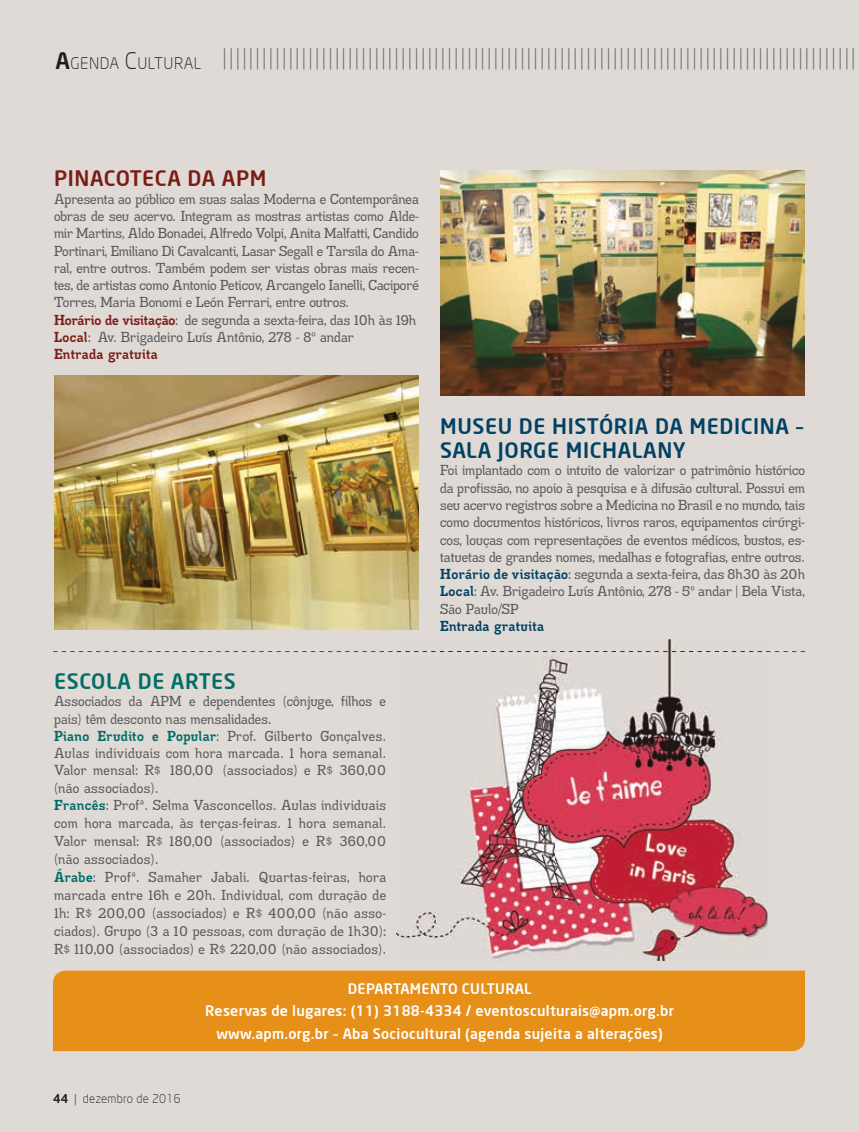
<style>
.page{position:relative;width:859px;height:1132px;background:#fff}
.page>*{position:absolute;margin:0;border:0;box-sizing:border-box;transform-origin:0 0}
.t1{font:300 22.5px "Neo Sans";color:#70706f}
.t2{font:500 21px/24px "Neo Sans";letter-spacing:.03em;color:#004164}
.t3{font:500 21px "Neo Sans";letter-spacing:.03em;color:#7b1c16}
.t4{font:500 21px "Neo Sans";letter-spacing:.03em;color:#006d68}
.t5{font:14.25px/17.2px "Madawaska Rg";letter-spacing:.01em;color:#595a5c}
.t6{font:14.25px/17.7px "Madawaska Rg";letter-spacing:.03em;color:#595a5c}
.t7{font:500 14.25px/22.5px "Neo Sans";letter-spacing:.02em;color:#fff;text-align:center}
.t8{font:700 14.25px "Madawaska Rg";letter-spacing:.03em;color:#004164}
.t9{font:300 12px "Neo Sans";letter-spacing:.025em;color:#1d1d1b}
.s1{font-weight:500;color:#1d1d1b}
.s2{color:#1d1d1b}
.s3{font-weight:700;color:#7b1c16}
.s4{font-weight:700;color:#006d68}
.s5{font-weight:700;color:#004164}
.s6{font-weight:500}
</style>
<div class="page">
<div style="left:0;top:0;width:859px;height:1131px;background:#e0dad6"></div>
<svg style="left:53px;top:651px;width:752px;height:1px"></svg>
<img style="left:54px;top:375px;width:365px;height:254px">
<img style="left:440px;top:170px;width:365px;height:225px">
<img style="left:397px;top:639px;width:371px;height:321px">
<img style="left:397px;top:651px;width:371px;height:1px">
<div style="left:53px;top:970px;width:752px;height:80px;background:#e68f19"></div>
<h1 class="t1" style="left:55px;top:43px;width:802px"><span class="s1">A</span><sub>GENDA</sub> <span class="s2">C</span><sub>ULTURAL</sub> ||||||||||||||||||||||||||||||||||||||||||||||||||||||||||||||||||||||||||||||||||||||||||||||||</h1>
<h2 class="t3" style="left:54px;top:165px;width:214px">PINACOTECA DA APM</h2>
<p class="t5" style="left:54px;top:190px;width:366px">Apresenta ao público em suas salas Moderna e Contemporânea obras de seu acervo. Integram as mostras artistas como Alde&shy;mir Martins, Aldo Bonadei, Alfredo Volpi, Anita Malfatti, Candido Portinari, Emiliano Di Cavalcanti, Lasar Segall e Tarsila do Ama&shy;ral, entre outros. Também podem ser vistas obras mais recen&shy;tes, de artistas como Antonio Peticov, Arcangelo Ianelli, Caciporé Torres, Maria Bonomi e León Ferrari, entre outros.<br><span class="s3">Horário de visitação</span>: de segunda a sexta-feira, das 10h às 19h <span class="s3">Local</span>: Av. Brigadeiro Luís Antônio, 278 - 8º andar<br><span class="s3">Entrada gratuita</span></p>
<h2 class="t4" style="left:54px;top:667px;width:183px">ESCOLA DE ARTES</h2>
<p class="t6" style="left:54px;top:692px;width:334px">Associados da APM e dependentes (cônjuge, filhos e pais) têm desconto nas mensalidades.<br><span class="s4">Piano Erudito e Popular</span>: Prof. Gilberto Gonçalves.<br>Aulas individuais com hora marcada. 1 hora semanal.<br>Valor mensal: R$ 180,00 (associados) e R$ 360,00 (não associados).<br><span class="s4">Francês</span>: Profª. Selma Vasconcellos. Aulas individuais com hora marcada, às terças-feiras. 1 hora semanal.<br>Valor mensal: R$ 180,00 (associados) e R$ 360,00 (não associados).<br><span class="s4">Árabe</span>: Profª. Samaher Jabali. Quartas-feiras, hora marcada entre 16h e 20h. Individual, com duração de 1h: R$ 200,00 (associados) e R$ 400,00 (não asso&shy;ciados). Grupo (3 a 10 pessoas, com duração de 1h30):<br>R$ 110,00 (associados) e R$ 220,00 (não associados).</p>
<h2 class="t2" style="left:440px;top:414px;width:365px">MUSEU DE HISTÓRIA DA MEDICINA –<br>SALA JORGE MICHALANY</h2>
<p class="t5" style="left:440px;top:461px;width:366px;text-align:justify">F oi implantado com o intuito de valorizar o patrimônio histórico da profissão, no apoio à pesquisa e à difusão cultural. Possui em seu acervo registros sobre a Medicina no Brasil e no mundo, tais como documentos históricos, livros raros, equipamentos cirúrgi&shy;cos, louças com representações de eventos médicos, bustos, es&shy;tatuetas de grandes nomes, medalhas e fotografias, entre outros.<br><span class="s5">Horário de visitação</span>: segunda a sexta-feira, das 8h30 às 20h <span class="s5">Local</span>: Av. Brigadeiro Luís Antônio, 278 - 5º andar | Bela Vista, São Paulo/SP</p>
<p class="t8" style="left:440px;top:616px;width:105px">Entrada gratuita</p>
<p class="t9" style="left:53px;top:1090px;width:129px"><span class="s6">44</span> | dezembro de 2016</p>
<p class="t7" style="left:205px;top:976px;width:470px">DEPARTAMENTO CULTURAL<br>Reservas de lugares: (11) 3188-4334 / eventosculturais@apm.org.br www.apm.org.br – Aba Sociocultural (agenda sujeita a alterações)</p>
</div>
